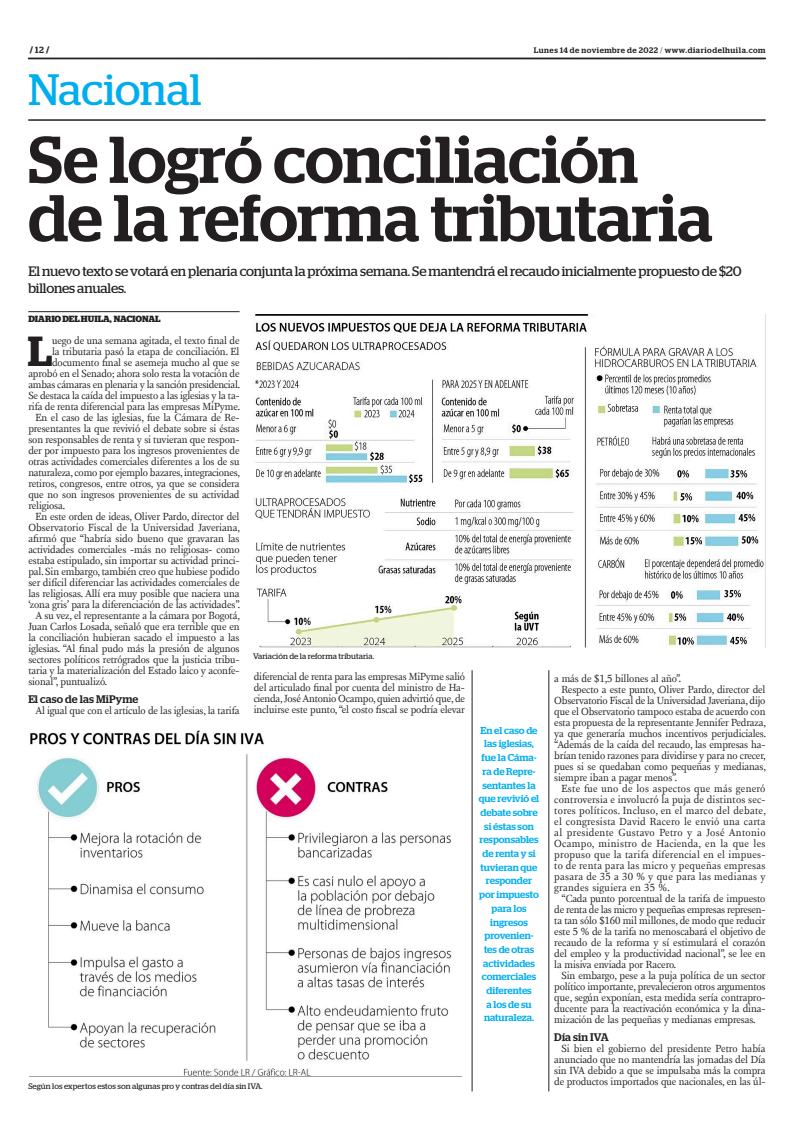
<style>
.page{position:relative;width:801px;height:1134px;background:#fff}
.page>*{position:absolute;margin:0;border:0;box-sizing:border-box;transform-origin:0 0}
.TITULO{font:500 66px "Stag";color:#231f20}
.t1{font:43.9px "Stag";letter-spacing:-.005em;color:#00aeef}
.TEXTO_UNO{font:600 42px "Stag";color:#231f20}
.SUMARIO{font:13.7px/16.5px "Stag";letter-spacing:-.015em;color:#231f20}
.INTERTITULO{font:500 11px "Stag";letter-spacing:.01em;color:#231f20}
.TEXTO{font:10.6px/11px "New Fournier BP";letter-spacing:-.01em;color:#231f20;text-align:justify}
.TEXTO_UNO-2{font:10.6px/11px "New Fournier BP";letter-spacing:-.015em;color:#231f20;text-align:right}
.DESTACADO_AZUL{font:500 10px/13.7px "Stag";color:#00aeef;text-align:center}
.CREDITO_1{font:700 9px "Stag";color:#231f20}
.PIE_DE_FOTO{font:8px "Stag";letter-spacing:.01em;color:#231f20}
.t2{font:500 8px "Stag";letter-spacing:.06em;color:#231f20}
.s1{font-weight:500}
.s2{font-weight:300}
</style>
<div class="page">
<svg style="left:28px;top:58px;width:737px;height:1px"></svg>
<hr style="left:28px;top:120px;width:737px;height:1px;background:#231f20">
<hr style="left:28px;top:311px;width:212px;height:1px;background:#231f20">
<img style="left:30px;top:730px;width:421px;height:346px">
<img style="left:254px;top:314px;width:510px;height:334px">
<hr style="left:472px;top:670px;width:1px;height:421px;background:#231f20">
<hr style="left:548px;top:670px;width:1px;height:421px;background:#231f20">
<p class="CREDITO_1" style="left:30px;top:45px;width:21px">/ <span class="s1">12</span> /</p>
<p class="t2" style="left:534px;top:45px;width:233px">Lunes 14 de noviembre de 2022 <span class="s2">/</span> www.diariodelhuila.com</p>
<p class="t1" style="left:28px;top:64px;width:175px">Nacional</p>
<p class="TITULO" style="left:28px;top:121px;width:611px">Se logró conciliación</p>
<p class="TITULO" style="left:28px;top:179px;width:686px">de la reforma tributaria</p>
<p class="SUMARIO" style="left:28px;top:263px;width:715px">El nuevo texto se votará en plenaria conjunta la próxima semana. Se mantendrá el recaudo inicialmente propuesto de $20 billones anuales.</p>
<p class="CREDITO_1" style="left:28px;top:313px;width:134px">DIARIO DEL HUILA, NACIONAL</p>
<p class="TEXTO_UNO" style="left:28px;top:326px;width:26px">L</p>
<p class="TEXTO_UNO-2" style="left:28px;top:335px;width:213px">uego de una semana agitada, el texto final de<br>la tributaria pasó la etapa de conciliación. El documento final se asemeja mucho al que se aprobó en el Senado; ahora solo resta la votación de ambas cámaras en plenaria y la sanción presidencial.<br>Se destaca la caída del impuesto a las iglesias y la ta&shy;rifa de renta diferencial para las empresas MiPyme.</p>
<p class="TEXTO" style="left:28px;top:412px;width:213px;text-indent:7px">En el caso de las iglesias, fue la Cámara de Re&shy;presentantes la que revivió el debate sobre si éstas son responsables de renta y si tuvieran que respon&shy;der por impuesto para los ingresos provenientes de otras actividades comerciales diferentes a los de su naturaleza, como por ejemplo bazares, integraciones, retiros, congresos, entre otros, ya que se considera que no son ingresos provenientes de su actividad religiosa.</p>
<p class="TEXTO" style="left:28px;top:511px;width:213px;text-indent:7px">En este orden de ideas, Oliver Pardo, director del Observatorio Fiscal de la Universidad Javeriana, afirmó que “habría sido bueno que gravaran las actividades comerciales -más no religiosas- como estaba estipulado, sin importar su actividad princi&shy;pal. Sin embargo, también creo que hubiese podido ser difícil diferenciar las actividades comerciales de las religiosas. Allí era muy posible que naciera una ‘zona gris’ para la diferenciación de las actividades”.</p>
<p class="TEXTO" style="left:28px;top:610px;width:213px;text-indent:7px">A su vez, el representante a la cámara por Bogotá, Juan Carlos Losada, señaló que era terrible que en la conciliación hubieran sacado el impuesto a las iglesias. “Al final pudo más la presión de algunos sectores políticos retrógrados que la justicia tribu&shy;taria y la materialización del Estado laico y aconfe&shy;sional”, puntualizó.</p>
<p class="INTERTITULO" style="left:28px;top:692px;width:112px">El caso de las MiPyme</p>
<p class="TEXTO" style="left:35px;top:704px;width:206px">Al igual que con el artículo de las iglesias, la tarifa</p>
<p class="PIE_DE_FOTO" style="left:253px;top:651px;width:123px">Variación de la reforma tributaria.</p>
<p class="TEXTO" style="left:254px;top:671px;width:213px">diferencial de renta para las empresas MiPyme salió del articulado final por cuenta del ministro de Ha&shy;cienda, José Antonio Ocampo, quien advirtió que, de incluirse este punto, “el costo fiscal se podría elevar</p>
<p class="DESTACADO_AZUL" style="left:479px;top:723px;width:62px">En el caso de las iglesias, fue la Cáma&shy;ra de Repre&shy;sentantes la que revivió el debate sobre si éstas son responsables de renta y si tuvieran que responder por impuesto para los ingresos provenien&shy;tes de otras actividades comerciales diferentes<br>a los de su naturaleza.</p>
<p class="PIE_DE_FOTO" style="left:28px;top:1081px;width:236px">Según los expertos estos son algunas pro y contras del día sin IVA.</p>
<p class="TEXTO" style="left:554px;top:673px;width:128px">a más de $1,5 billones al año”.</p>
<p class="TEXTO" style="left:554px;top:684px;width:213px;text-indent:7px">Respecto a este punto, Oliver Pardo, director del Observatorio Fiscal de la Universidad Javeriana, dijo que el Observatorio tampoco estaba de acuerdo con esta propuesta de la representante Jennifer Pedraza, ya que generaría muchos incentivos perjudiciales. “Además de la caída del recaudo, las empresas ha&shy;brían tenido razones para dividirse y para no crecer, pues si se quedaban como pequeñas y medianas, siempre iban a pagar menos”.</p>
<p class="TEXTO" style="left:554px;top:783px;width:213px;text-indent:7px">Este fue uno de los aspectos que más generó controversia e involucró la puja de distintos sec&shy;tores políticos. Incluso, en el marco del debate, el congresista David Racero le envió una carta al presidente Gustavo Petro y a José Antonio Ocampo, ministro de Hacienda, en la que les propuso que la tarifa diferencial en el impues&shy;to de renta para las micro y pequeñas empresas pasara de 35 a 30 % y que para las medianas y grandes siguiera en 35 %.</p>
<p class="TEXTO" style="left:554px;top:893px;width:213px;text-indent:7px">“Cada punto porcentual de la tarifa de impuesto de renta de las micro y pequeñas empresas represen&shy;ta tan sólo $160 mil millones, de modo que reducir este 5 % de la tarifa no menoscabará el objetivo de recaudo de la reforma y sí estimulará el corazón del empleo y la productividad nacional”, se lee en la misiva enviada por Racero.</p>
<p class="TEXTO" style="left:554px;top:970px;width:213px;text-indent:7px">Sin embargo, pese a la puja política de un sector político importante, prevalecieron otros argumentos que, según exponían, esta medida sería contrapro&shy;ducente para la reactivación económica y la dina&shy;mización de las pequeñas y medianas empresas.</p>
<p class="INTERTITULO" style="left:554px;top:1030px;width:56px">Día sin IVA</p>
<p class="TEXTO" style="left:554px;top:1043px;width:213px;text-indent:7px">Si bien el gobierno del presidente Petro había anunciado que no mantendría las jornadas del Día sin IVA debido a que se impulsaba más la compra de productos importados que nacionales, en las úl-</p>
</div>
